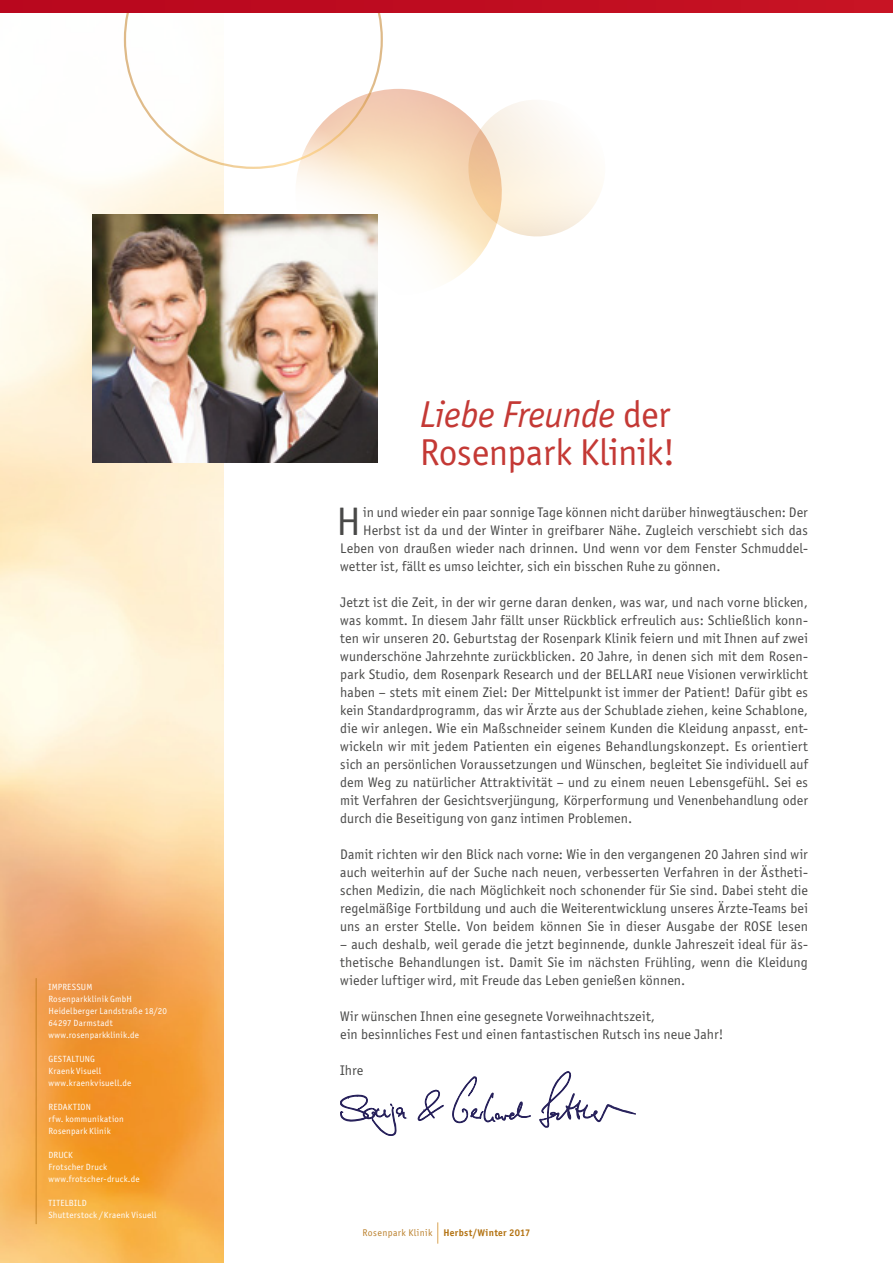
<style>
.page{position:relative;width:893px;height:1263px;background:#fff}
.page>*{position:absolute;margin:0;border:0;box-sizing:border-box;transform-origin:0 0}
.t1{font:39.9px "Officina San ITC";color:#494948}
.t2{font:37.5px/37.5px "Officina San ITC";letter-spacing:-.005em;color:#c43935}
.t3{font:13.95px/18px "Officina San ITC";letter-spacing:.01em;color:#494948;text-align:justify}
.t4{font:700 9.75px "Officina San ITC";letter-spacing:.03em;color:#b37211}
.t5{font:9px/12px "Officina San ITC";letter-spacing:.025em;color:#fff}
.s1{font-style:italic}
.s2{font-weight:400;color:#ba7f2a}
</style>
<div class="page">
<img style="left:0;top:35px;width:223px;height:1228px">
<img style="left:92px;top:214px;width:285px;height:249px">
<svg style="left:418px;top:1090px;width:26px;height:31px"></svg>
<svg style="left:340px;top:1094px;width:66px;height:42px"></svg>
<svg style="left:539px;top:1071px;width:97px;height:56px"></svg>
<svg style="left:452px;top:1076px;width:79px;height:47px"></svg>
<svg style="left:515px;top:100px;width:87px;height:137px"></svg>
<img style="left:282px;top:89px;width:233px;height:220px">
<svg style="left:124px;top:13px;width:259px;height:156px"></svg>
<hr style="left:36px;top:978px;width:1px;height:246px;background:#b37211">
<svg style="left:438px;top:1222px;width:1px;height:22px"></svg>
<div style="left:0;top:0;width:893px;height:13px;background:#be0c20"></div>
<p class="t5" style="left:48px;top:981px;width:120px">IMPRESSUM<br>Rosenparkklinik GmbH<br>Heidelberger Landstraße 18/20<br>64297 Darmstadt www.rosenparkklinik.de</p>
<p class="t5" style="left:48px;top:1053px;width:84px">GESTALTUNG<br>Kraenk Visuell www.kraenkvisuell.de</p>
<p class="t5" style="left:48px;top:1101px;width:11px">REDAKTI</p>
<p class="t5" style="left:48px;top:1101px;width:77px;text-indent:32px">ON<br>rfw. kommunikation<br>Rosenpark Klinik</p>
<p class="t5" style="left:48px;top:1149px;width:93px">DRUCK<br>Frotscher Druck www.frotscher-druck.de</p>
<p class="t5" style="left:48px;top:1197px;width:6px">TITEL</p>
<p class="t5" style="left:48px;top:1197px;width:110px;text-indent:21px">BILD<br>Shutterstock /Kraenk Visuell</p>
<h2 class="t2" style="left:420px;top:396px;width:257px"><span class="s1">Liebe Freunde</span> der<br>Rosenpark Klinik!</h2>
<h1 class="t1" style="left:336px;top:499px;width:26px">H</h1>
<p class="t3" style="left:363px;top:503px;width:446px">in und wieder ein paar sonnige Tage können nicht darüber hinwegtäuschen: Der</p>
<p class="t3" style="left:363px;top:521px;width:446px">Herbst ist da und der Winter in greifbarer Nähe. Zugleich verschiebt sich das</p>
<p class="t3" style="left:340px;top:539px;width:469px">Leben von draußen wieder nach drinnen. U nd wenn vor dem Fenster Schmuddel-</p>
<p class="t3" style="left:340px;top:557px;width:382px">wetter ist, fällt es umso leichter, sich ein bisschen Ruhe zu gönnen.</p>
<p class="t3" style="left:340px;top:593px;width:469px">Jetzt ist die Zeit, in der wir gerne daran denken, was war, und nach vorne blicken, was kommt. In diesem Jahr fällt unser Rückblick erfreulich aus: Schließlich konn&shy;ten wir unseren 20. Geburtstag der Rosenpark Klinik feiern und mit Ihnen auf zwei wunderschöne Jahrzehnte zurückblicken. 20 Jahre, in denen sich mit dem Rosen&shy;park Studio, dem Rosenpark Research und der BELLA</p>
<p class="t3" style="left:340px;top:665px;width:470px;text-indent:300px">RI neue Visionen verwirklicht haben – stets mit einem Ziel: Der Mittelpunkt ist immer der Patient! Dafür gibt es kein Standardprogramm, das wir Ärzte aus der Schublade ziehen, keine Schablone, die wir anlegen. Wie ein Maßschneider seinem Kunden die Kleidung anpasst, ent&shy;wickeln wir mit jedem Patienten ein eigenes Behandlungskonzept. Es orientiert sich an persönlichen Voraussetzungen und Wünschen, begleitet Sie individuell auf dem Weg zu natürlicher Attraktivität – und zu einem neuen Lebensgefühl. Sei es mit Verfahren der Gesichtsverjüngung, Körperformung und Venenbehandlung oder durch die Beseitigung von ganz intimen Problemen.</p>
<p class="t3" style="left:340px;top:845px;width:469px">Damit richten wir den Blick nach vorne: Wie in den vergangenen 20 Jahren sind wir auch weiterhin auf der Suche nach neuen, verbesserten Verfahren in der Ästheti&shy;schen Medizin, die nach Möglichkeit noch schonender für Sie sind. Dabei steht die regelmäßige Fortbildung und auch die Weiterentwicklung unseres Ärzte-Teams bei uns an erster Stelle. Von beidem können Sie in dieser Ausgabe der ROSE lesen</p>
<p class="t3" style="left:340px;top:935px;width:469px">– auch deshalb, weil gerade die jetzt beginnende, dunkle Jahreszeit ideal für äs&shy;thetische Behandlungen ist. Damit Sie im nächsten Frühling, wenn die Kleidung wieder luftiger wird, mit Freude das Leben genießen können.</p>
<p class="t3" style="left:340px;top:1007px;width:385px">Wir wünschen Ihnen eine gesegnete Vorweihnachtszeit,<br>ein besinnliches Fest und einen fantastischen Rutsch ins neue Jahr!</p>
<p class="t3" style="left:340px;top:1061px;width:25px">Ihre</p>
<p class="t4" style="left:362px;top:1227px;width:170px"><span class="s2">Rosenpark Klinik</span> Herbst/Winter 2017</p>
</div>
